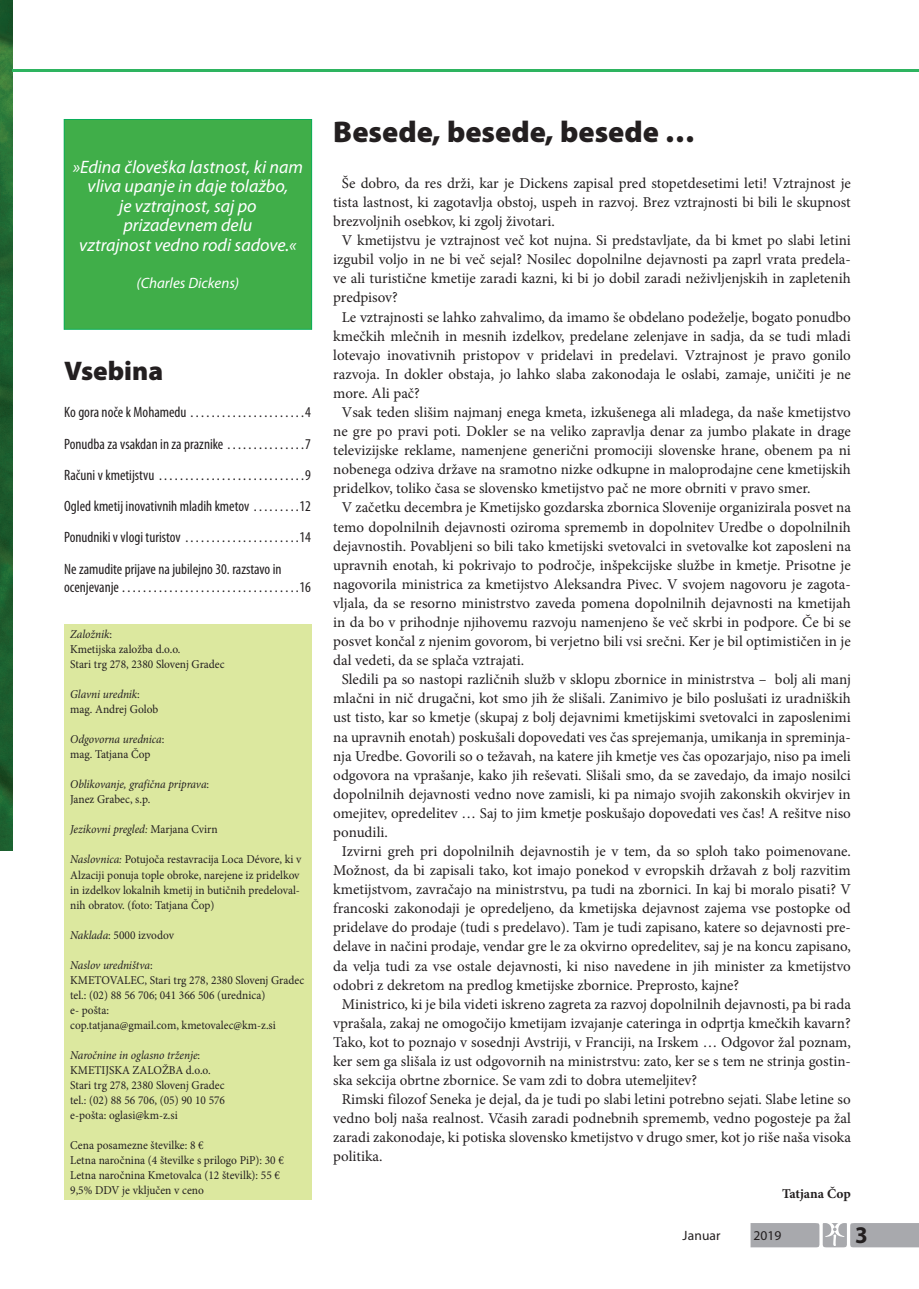
<style>
.page{position:relative;width:919px;height:1289px;background:#fff}
.page>*{position:absolute;margin:0;border:0;box-sizing:border-box;transform-origin:0 0}
.t1{font:900 30px "Myriad Pro";color:#231f20}
.t2{font:900 27px "Myriad Pro";color:#231f20}
.t3{font:700 24px "Myriad Pro";color:#231f20;scale:.95 1}
.t4{font:italic 18px/19.5px "Myriad Pro";color:#fff;text-align:center}
.t5{font:15px "Minion Pro";color:#231f20}
.t6{font:condensed 15px/18.5px "Myriad Pro";color:#231f20}
.t7{font:italic 15px "Myriad Pro";color:#fff}
.t8{font:700 13.5px "Minion Pro";letter-spacing:-.005em;color:#231f20}
.t9{font:13.5px "Myriad Pro";letter-spacing:.01em;color:#231f20}
.t10{font:12px/15px "Minion Pro";color:#231f20;scale:.95 1}
.t11{font:italic 12px/15px "Minion Pro";letter-spacing:-.005em;color:#231f20;scale:.95 1}
.s1{font-style:italic}
.s2{font-style:normal}
</style>
<div class="page">
<img style="left:0;top:0;width:13px;height:850px">
<div style="left:64px;top:624px;width:248px;height:575px;background:#dce89f"></div>
<div style="left:64px;top:119px;width:247px;height:210px;background:#40ae49"></div>
<div style="left:64px;top:119px;width:248px;height:211px;border:1px solid #0bae5a"></div>
<hr style="left:13px;top:69px;width:905px;height:2px;background:#2eb460">
<svg style="left:750px;top:1223px;width:168px;height:24px;background:#aeafb3"></svg>
<p class="t4" style="left:73px;top:157px;width:232px">»Edina človeška lastnost, ki nam vliva upanje in daje tolažbo,<br>je vztrajnost, saj po prizadevnem delu<br>vztrajnost vedno rodi sadove.«</p>
<p class="t7" style="left:136px;top:275px;width:104px">(Charles Dickens)</p>
<h2 class="t2" style="left:64px;top:356px;width:100px">Vsebina</h2>
<p class="t6" style="left:64px;top:403px;width:128px">Ko gora noče k Mohamedu......................</p>
<p class="t6" style="left:305px;top:403px;width:7px">4</p>
<p class="t6" style="left:64px;top:435px;width:165px">Ponudba za vsakdan in za praznike...............</p>
<p class="t6" style="left:305px;top:435px;width:7px">7</p>
<p class="t6" style="left:64px;top:466px;width:97px">Računi v kmetijstvu............................</p>
<p class="t6" style="left:305px;top:466px;width:7px">9</p>
<p class="t6" style="left:64px;top:497px;width:191px">Ogled kmetij inovativnih mladih kmetov.........</p>
<p class="t6" style="left:299px;top:497px;width:13px">12</p>
<p class="t6" style="left:64px;top:528px;width:123px">Ponudniki v vlogi turistov......................</p>
<p class="t6" style="left:299px;top:528px;width:13px">14</p>
<p class="t6" style="left:64px;top:559px;width:219px">Ne zamudite prijave na jubilejno 30. razstavo in ocenjevanje..................................</p>
<p class="t6" style="left:299px;top:578px;width:13px">16</p>
<p class="t10" style="left:70px;top:627px;width:164px"><span class="s1">Založnik</span>:<br>Kmetijska založba d.o.o.<br>Stari trg 278, 2380 Slovenj Gradec</p>
<p class="t10" style="left:70px;top:687px;width:94px"><span class="s1">Glavni urednik</span>: mag. Andrej Golob</p>
<p class="t11" style="left:70px;top:732px;width:101px">Odgovorna urednica<span class="s2">: mag. Tatjana Čop</span></p>
<p class="t11" style="left:70px;top:777px;width:148px">Oblikovanje, grafična priprava<span class="s2">:<br>Janez Grabec, s.p.</span></p>
<p class="t11" style="left:70px;top:822px;width:157px">Jezikovni pregled: <span class="s2">Marjana Cvirn</span></p>
<p class="t10" style="left:70px;top:852px;width:245px"><span class="s1">Naslovnica:</span> Potujoča restavracija Loca Dévore, ki v Alzaciji ponuja tople obroke, narejene iz pridelkov in izdelkov lokalnih kmetij in butičnih predeloval&shy;nih obratov. (foto: Tatjana Čop)</p>
<p class="t10" style="left:70px;top:927px;width:111px"><span class="s1">Naklada</span>: 5000 izvodov</p>
<p class="t10" style="left:70px;top:957px;width:248px"><span class="s1">Naslov uredništva</span>:<br>KMETOVALEC, Stari trg 278, 2380 Slovenj Gradec tel.: (02) 88 56 706; 041 366 506 (urednica)<br>e- pošta:<br>cop.tatjana@gmail.com, kmetovalec@km-z.si</p>
<p class="t10" style="left:70px;top:1047px;width:164px"><span class="s1">Naročnine in oglasno trženje</span>:<br>KMETIJSKA ZALOŽBA d.o.o.<br>Stari trg 278, 2380 Slovenj Gradec tel.: (02) 88 56 706, (05) 90 10 576 e-pošta: oglasi@km-z.si</p>
<p class="t10" style="left:70px;top:1137px;width:226px">Cena posamezne številke: 8 €<br>Letna naročnina (4 številke s prilogo PiP): 30 € Letna naročnina Kmetovalca (12 številk): 55 € 9,5% DDV je vključen v ceno</p>
<h1 class="t1" style="left:333px;top:115px;width:363px">Besede, besede, besede …</h1>
<p class="t5" style="left:342px;top:173px;width:510px">Še dobro, da res drži, kar je Dickens zapisal pred stopetdesetimi leti! Vztrajnost je</p>
<p class="t5" style="left:333px;top:192px;width:519px">tista lastnost, ki zagotavlja obstoj, uspeh in razvoj. Brez vztrajnosti bi bili le skupnost</p>
<p class="t5" style="left:333px;top:211px;width:223px">brezvoljnih osebkov, ki zgolj životari.</p>
<p class="t5" style="left:342px;top:230px;width:510px">V kmetijstvu je vztrajnost več kot nujna. Si predstavljate, da bi kmet po slabi letini</p>
<p class="t5" style="left:333px;top:249px;width:519px">izgubil voljo in ne bi več sejal? Nosilec dopolnilne dejavnosti pa zaprl vrata predela-</p>
<p class="t5" style="left:333px;top:268px;width:519px">ve ali turistične kmetije zaradi kazni, ki bi jo dobil zaradi neživljenjskih in zapletenih</p>
<p class="t5" style="left:333px;top:287px;width:66px">predpisov?</p>
<p class="t5" style="left:342px;top:307px;width:510px">Le vztrajnosti se lahko zahvalimo, da imamo še obdelano podeželje, bogato ponudbo</p>
<p class="t5" style="left:333px;top:326px;width:519px">kmečkih mlečnih in mesnih izdelkov, predelane zelenjave in sadja, da se tudi mladi</p>
<p class="t5" style="left:333px;top:345px;width:519px">lotevajo inovativnih pristopov v pridelavi in predelavi. Vztrajnost je pravo gonilo</p>
<p class="t5" style="left:333px;top:364px;width:519px">razvoja. In dokler obstaja, jo lahko slaba zakonodaja le oslabi, zamaje, uničiti je ne</p>
<p class="t5" style="left:333px;top:383px;width:88px">more. Ali pač?</p>
<p class="t5" style="left:342px;top:402px;width:510px">Vsak teden slišim najmanj enega kmeta, izkušenega ali mladega, da naše kmetijstvo</p>
<p class="t5" style="left:333px;top:421px;width:519px">ne gre po pravi poti. Dokler se na veliko zapravlja denar za jumbo plakate in drage</p>
<p class="t5" style="left:333px;top:440px;width:519px">televizijske reklame, namenjene generični promociji slovenske hrane, obenem pa ni</p>
<p class="t5" style="left:333px;top:459px;width:519px">nobenega odziva države na sramotno nizke odkupne in maloprodajne cene kmetijskih</p>
<p class="t5" style="left:333px;top:478px;width:478px">pridelkov, toliko časa se slovensko kmetijstvo pač ne more obrniti v pravo smer.</p>
<p class="t5" style="left:342px;top:497px;width:510px">V začetku decembra je Kmetijsko gozdarska zbornica Slovenije organizirala posvet na</p>
<p class="t5" style="left:333px;top:516px;width:519px">temo dopolnilnih dejavnosti oziroma sprememb in dopolnitev Uredbe o dopolnilnih</p>
<p class="t5" style="left:333px;top:536px;width:519px">dejavnostih. Povabljeni so bili tako kmetijski svetovalci in svetovalke kot zaposleni na</p>
<p class="t5" style="left:333px;top:555px;width:519px">upravnih enotah, ki pokrivajo to področje, inšpekcijske službe in kmetje. Prisotne je</p>
<p class="t5" style="left:333px;top:574px;width:519px">nagovorila ministrica za kmetijstvo Aleksandra Pivec. V svojem nagovoru je zagota-</p>
<p class="t5" style="left:333px;top:593px;width:519px">vljala, da se resorno ministrstvo zaveda pomena dopolnilnih dejavnosti na kmetijah</p>
<p class="t5" style="left:333px;top:612px;width:519px">in da bo v prihodnje njihovemu razvoju namenjeno še več skrbi in podpore. Če bi se</p>
<p class="t5" style="left:333px;top:631px;width:519px">posvet končal z njenim govorom, bi verjetno bili vsi srečni. Ker je bil optimističen in je</p>
<p class="t5" style="left:333px;top:650px;width:192px">dal vedeti, da se splača vztrajati.</p>
<p class="t5" style="left:342px;top:669px;width:510px">Sledili pa so nastopi različnih služb v sklopu zbornice in ministrstva – bolj ali manj</p>
<p class="t5" style="left:333px;top:688px;width:519px">mlačni in nič drugačni, kot smo jih že slišali. Zanimivo je bilo poslušati iz uradniških</p>
<p class="t5" style="left:333px;top:707px;width:519px">ust tisto, kar so kmetje (skupaj z bolj dejavnimi kmetijskimi svetovalci in zaposlenimi</p>
<p class="t5" style="left:333px;top:726px;width:519px">na upravnih enotah) poskušali dopovedati ves čas sprejemanja, umikanja in spreminja-</p>
<p class="t5" style="left:333px;top:745px;width:519px">nja Uredbe. Govorili so o težavah, na katere jih kmetje ves čas opozarjajo, niso pa imeli</p>
<p class="t5" style="left:333px;top:764px;width:519px">odgovora na vprašanje, kako jih reševati. Slišali smo, da se zavedajo, da imajo nosilci</p>
<p class="t5" style="left:333px;top:784px;width:519px">dopolnilnih dejavnosti vedno nove zamisli, ki pa nimajo svojih zakonskih okvirjev in</p>
<p class="t5" style="left:333px;top:803px;width:519px">omejitev, opredelitev … Saj to jim kmetje poskušajo dopovedati ves čas! A rešitve niso</p>
<p class="t5" style="left:333px;top:822px;width:56px">ponudili.</p>
<p class="t5" style="left:342px;top:841px;width:510px">Izvirni greh pri dopolnilnih dejavnostih je v tem, da so sploh tako poimenovane.</p>
<p class="t5" style="left:333px;top:860px;width:519px">Možnost, da bi zapisali tako, kot imajo ponekod v evropskih državah z bolj razvitim</p>
<p class="t5" style="left:333px;top:879px;width:519px">kmetijstvom, zavračajo na ministrstvu, pa tudi na zbornici. In kaj bi moralo pisati? V</p>
<p class="t5" style="left:333px;top:898px;width:519px">francoski zakonodaji je opredeljeno, da kmetijska dejavnost zajema vse postopke od</p>
<p class="t5" style="left:333px;top:917px;width:519px">pridelave do prodaje (tudi s predelavo). Tam je tudi zapisano, katere so dejavnosti pre-</p>
<p class="t5" style="left:333px;top:936px;width:519px">delave in načini prodaje, vendar gre le za okvirno opredelitev, saj je na koncu zapisano,</p>
<p class="t5" style="left:333px;top:955px;width:519px">da velja tudi za vse ostale dejavnosti, ki niso navedene in jih minister za kmetijstvo</p>
<p class="t5" style="left:333px;top:974px;width:407px">odobri z dekretom na predlog kmetijske zbornice. Preprosto, kajne?</p>
<p class="t5" style="left:342px;top:993px;width:510px">Ministrico, ki je bila videti iskreno zagreta za razvoj dopolnilnih dejavnosti, pa bi rada</p>
<p class="t5" style="left:333px;top:1013px;width:519px">vprašala, zakaj ne omogočijo kmetijam izvajanje cateringa in odprtja kmečkih kavarn?</p>
<p class="t5" style="left:333px;top:1032px;width:519px">Tako, kot to poznajo v sosednji Avstriji, v Franciji, na Irskem … Odgovor žal poznam,</p>
<p class="t5" style="left:333px;top:1051px;width:519px">ker sem ga slišala iz ust odgovornih na ministrstvu: zato, ker se s tem ne strinja gostin-</p>
<p class="t5" style="left:333px;top:1070px;width:365px">ska sekcija obrtne zbornice. Se vam zdi to dobra utemeljitev?</p>
<p class="t5" style="left:342px;top:1089px;width:510px">Rimski filozof Seneka je dejal, da je tudi po slabi letini potrebno sejati. Slabe letine so</p>
<p class="t5" style="left:333px;top:1108px;width:519px">vedno bolj naša realnost. Včasih zaradi podnebnih sprememb, vedno pogosteje pa žal</p>
<p class="t5" style="left:333px;top:1127px;width:519px">zaradi zakonodaje, ki potiska slovensko kmetijstvo v drugo smer, kot jo riše naša visoka</p>
<p class="t5" style="left:333px;top:1146px;width:51px">politika.</p>
<p class="t8" style="left:782px;top:1183px;width:70px">Tatjana Čop</p>
<p class="t9" style="left:682px;top:1227px;width:40px">Januar</p>
<p class="t9" style="left:753px;top:1227px;width:30px">2019</p>
<h3 class="t3" style="left:855px;top:1221px;width:15px">3</h3>
</div>
